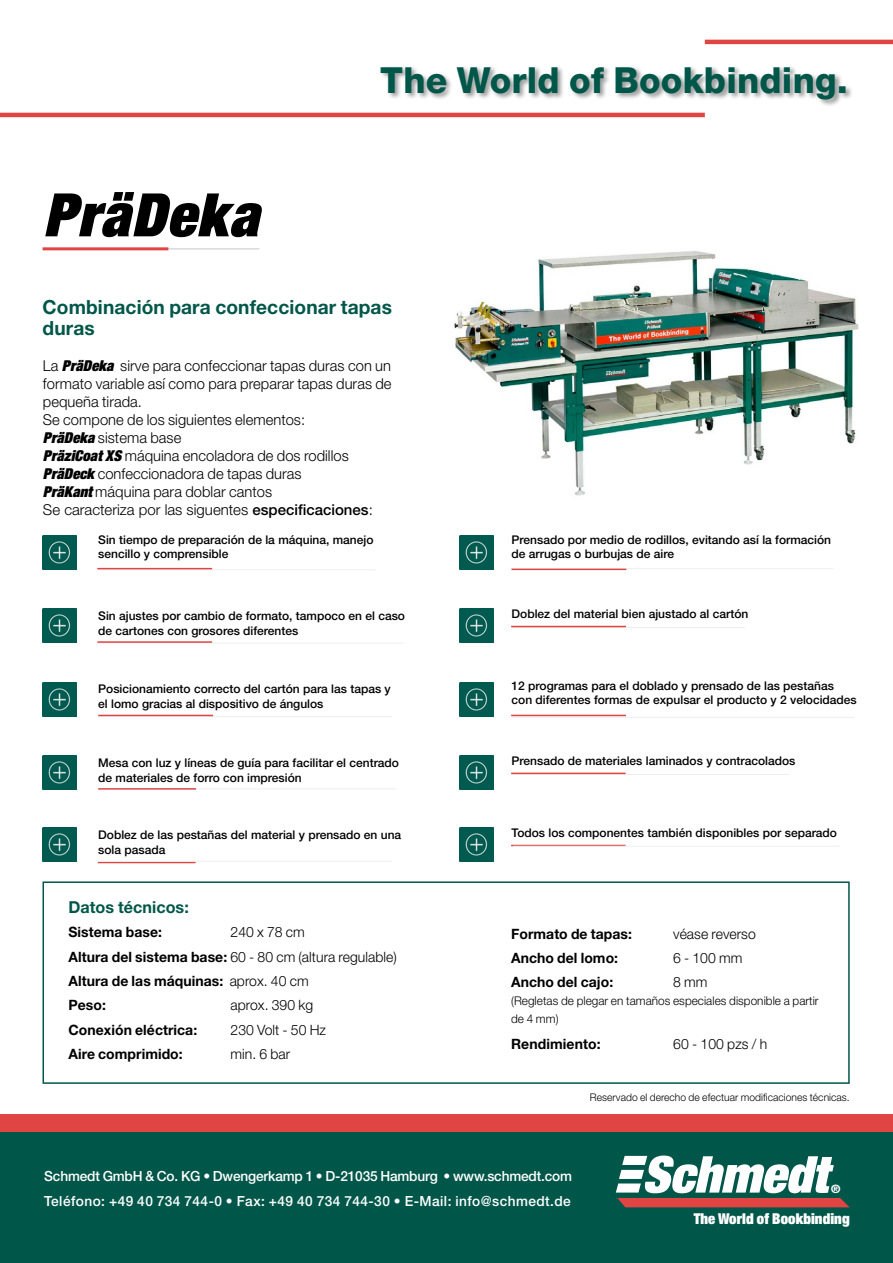
<style>
.page{position:relative;width:893px;height:1263px;background:#fff}
.page>*{position:absolute;margin:0;border:0;box-sizing:border-box;transform-origin:0 0}
.t1{font:italic 900 condensed 60px "Helvetica Neue LT Std";letter-spacing:.02em;color:#000}
.t2{font:800 36px "Helvetica Neue LT Std";letter-spacing:.005em;color:#005749}
.t3{font:700 19.5px/21px "Helvetica Neue LT Std";letter-spacing:.005em;color:#005749}
.t4{font:700 16.5px "Helvetica Neue LT Std";letter-spacing:.005em;color:#005749}
.t5{font:300 15px/18px "Helvetica Neue LT Std";letter-spacing:.005em;color:#000}
.t6{font:900 condensed 15px "Helvetica Neue LT Std";letter-spacing:.005em;color:#fefefe}
.t7{font:700 14.25px/24.5px "Helvetica Neue LT Std";letter-spacing:.005em;color:#000}
.t8{font:300 14.25px "Helvetica Neue LT Std";letter-spacing:.005em;color:#000}
.t9{font:500 13.95px/25px "Helvetica Neue LT Std";letter-spacing:-.01em;color:#fff}
.t10{font:500 12px/14.4px "Helvetica Neue LT Std";color:#000}
.t11{font:300 12px/18px "Helvetica Neue LT Std";letter-spacing:.005em;color:#000}
.t12{font:800 11.55px "Helvetica Neue LT Std";color:#fff}
.t13{font:300 10.5px "Helvetica Neue LT Std";letter-spacing:.005em;color:#000}
.s1{font-weight:900;font-style:italic;font-stretch:condensed}
.s2{font-weight:500}
.s3{font-weight:300}
</style>
<div class="page">
<div style="left:379px;top:65px;width:475px;height:42px;background:#000;opacity:.4"></div>
<div style="left:0;top:1131px;width:893px;height:132px;background:#005749"></div>
<div style="left:0;top:1114px;width:893px;height:17px;background:#e04544"></div>
<svg style="left:616px;top:1155px;width:233px;height:52px"></svg>
<hr style="left:705px;top:40px;width:188px;height:4px;background:#e04544">
<hr style="left:0;top:113px;width:705px;height:4px;background:#e04544">
<img style="left:454px;top:250px;width:405px;height:246px">
<hr style="left:43px;top:248px;width:216px;height:2px;background:#d8dadc">
<hr style="left:43px;top:247px;width:125px;height:3px;background:#e04544">
<img style="left:43px;top:609px;width:34px;height:34px">
<img style="left:459px;top:609px;width:34px;height:34px">
<img style="left:43px;top:682px;width:34px;height:34px">
<img style="left:459px;top:682px;width:34px;height:34px">
<img style="left:43px;top:756px;width:34px;height:34px">
<img style="left:459px;top:756px;width:34px;height:34px">
<img style="left:43px;top:827px;width:34px;height:35px">
<img style="left:459px;top:827px;width:34px;height:35px">
<img style="left:459px;top:535px;width:34px;height:34px">
<img style="left:43px;top:535px;width:34px;height:34px">
<div style="left:43px;top:881px;width:807px;height:203px;border:2px solid #005749"></div>
<hr style="left:511px;top:774px;width:278px;height:1px;background:#edeeef">
<hr style="left:512px;top:717px;width:342px;height:1px;background:#edeeef">
<hr style="left:511px;top:568px;width:322px;height:1px;background:#edeeef">
<hr style="left:511px;top:569px;width:115px;height:1px;background:#e04544">
<hr style="left:512px;top:627px;width:233px;height:1px;background:#edeeef">
<hr style="left:511px;top:626px;width:115px;height:1px;background:#e04544">
<hr style="left:511px;top:715px;width:115px;height:1px;background:#e04544">
<hr style="left:511px;top:773px;width:115px;height:1px;background:#e04544">
<hr style="left:98px;top:716px;width:294px;height:1px;background:#edeeef">
<hr style="left:98px;top:715px;width:115px;height:1px;background:#e04544">
<hr style="left:98px;top:788px;width:298px;height:1px;background:#edeeef">
<hr style="left:98px;top:788px;width:98px;height:2px;background:#e04544">
<hr style="left:97px;top:569px;width:278px;height:1px;background:#edeeef">
<hr style="left:97px;top:568px;width:115px;height:1px;background:#e04544">
<hr style="left:98px;top:643px;width:305px;height:1px;background:#edeeef">
<hr style="left:97px;top:641px;width:115px;height:2px;background:#e04544">
<hr style="left:98px;top:862px;width:98px;height:1px;background:#e04544">
<hr style="left:97px;top:861px;width:295px;height:1px;background:#edeeef">
<hr style="left:511px;top:845px;width:115px;height:1px;background:#e04544">
<hr style="left:513px;top:846px;width:326px;height:1px;background:#edeeef">
<h1 class="t1" style="left:43px;top:177px;width:217px">PräDeka</h1>
<h2 class="t2" style="left:380px;top:59px;width:469px">The World of Bookbinding.</h2>
<h3 class="t3" style="left:43px;top:296px;width:351px">Combinación para confeccionar tapas duras</h3>
<p class="t5" style="left:43px;top:357px;width:350px">La <span class="s1">PräDeka</span> sirve para confeccionar tapas duras con un formato variable así como para preparar tapas duras de pequeña tirada.<br>Se compone de los siguientes elementos:<br><span class="s1">PräDeka</span> sistema base<br><span class="s1">PräziCoat XS</span> máquina encoladora de dos rodillos <span class="s1">PräDeck</span> confeccionadora de tapas duras<br><span class="s1">PräKant</span> máquina para doblar cantos<br>Se caracteriza por las siguentes <span class="s2">especificaciones</span>:</p>
<p class="t10" style="left:98px;top:532px;width:277px">Sin tiempo de preparación de la máquina, manejo sencillo y comprensible</p>
<p class="t10" style="left:98px;top:608px;width:308px">Sin ajustes por cambio de formato, tampoco en el caso de cartones con grosores diferentes</p>
<p class="t10" style="left:98px;top:681px;width:294px;line-height:15px">Posicionamiento correcto del cartón para las tapas y el lomo gracias al dispositivo de ángulos</p>
<p class="t10" style="left:98px;top:756px;width:302px">Mesa con luz y líneas de guía para facilitar el centrado de materiales de forro con impresión</p>
<p class="t10" style="left:98px;top:828px;width:305px">Doblez de las pestañas del material y prensado en una sola pasada</p>
<h3 class="t4" style="left:69px;top:897px;width:122px">Datos técnicos:</h3>
<p class="t7" style="left:69px;top:920px;width:95px">Sistema base:</p>
<p class="t7" style="left:69px;top:920px;width:330px;text-indent:162px"><span class="s3">240 x 78 cm<br></span>Altura del sistema base: <span class="s3">60 - 80 cm (altura regulable)<br></span>Altura de las máquinas: <span class="s3">aprox. 40 cm<br></span>Peso:</p>
<p class="t8" style="left:231px;top:997px;width:84px">aprox. 390 kg</p>
<p class="t7" style="left:69px;top:1017px;width:130px">Conexión eléctrica:</p>
<p class="t8" style="left:231px;top:1021px;width:97px">230 Volt - 50 Hz</p>
<p class="t7" style="left:69px;top:1041px;width:116px">Aire comprimido:</p>
<p class="t8" style="left:231px;top:1045px;width:61px">min. 6 bar</p>
<p class="t10" style="left:512px;top:532px;width:321px">Prensado por medio de rodillos, evitando así la formación de arrugas o burbujas de aire</p>
<p class="t10" style="left:512px;top:606px;width:238px">Doblez del material bien ajustado al cartón</p>
<p class="t10" style="left:512px;top:678px;width:347px">12 programas para el doblado y prensado de las pestañas con diferentes formas de expulsar el producto y 2 velocidades</p>
<p class="t10" style="left:512px;top:754px;width:285px">Prensado de materiales laminados y contracolados</p>
<p class="t10" style="left:512px;top:826px;width:327px">Todos los componentes también disponibles por separado</p>
<p class="t7" style="left:511px;top:921px;width:122px">Formato de tapas:</p>
<p class="t8" style="left:673px;top:925px;width:84px">véase reverso</p>
<p class="t7" style="left:511px;top:945px;width:109px">Ancho del lomo:</p>
<p class="t8" style="left:673px;top:949px;width:71px">6 - 100 mm</p>
<p class="t7" style="left:511px;top:970px;width:104px">Ancho del cajo:</p>
<p class="t8" style="left:673px;top:973px;width:36px">8 mm</p>
<p class="t11" style="left:511px;top:992px;width:309px">(Regletas de plegar en tamaños especiales disponible a partir de 4 mm)</p>
<p class="t7" style="left:511px;top:1032px;width:91px">Rendimiento:</p>
<p class="t8" style="left:673px;top:1036px;width:96px">60 - 100 pzs / h</p>
<p class="t13" style="left:590px;top:1090px;width:261px">Reservado el derecho de efectuar modificaciones técnicas.</p>
<p class="t9" style="left:44px;top:1163px;width:529px">Schmedt GmbH &amp; Co. KG • Dwengerkamp 1 • D-21035 Hamburg • www.schmedt.com<br>Teléfono: +49 40 734 744-0 • Fax: +49 40 734 744-30 • E-Mail: info@schmedt.de</p>
<p class="t12" style="left:831px;top:1181px;width:11px">®</p>
<p class="t6" style="left:694px;top:1209px;width:157px">The World of Bookbinding</p>
</div>
